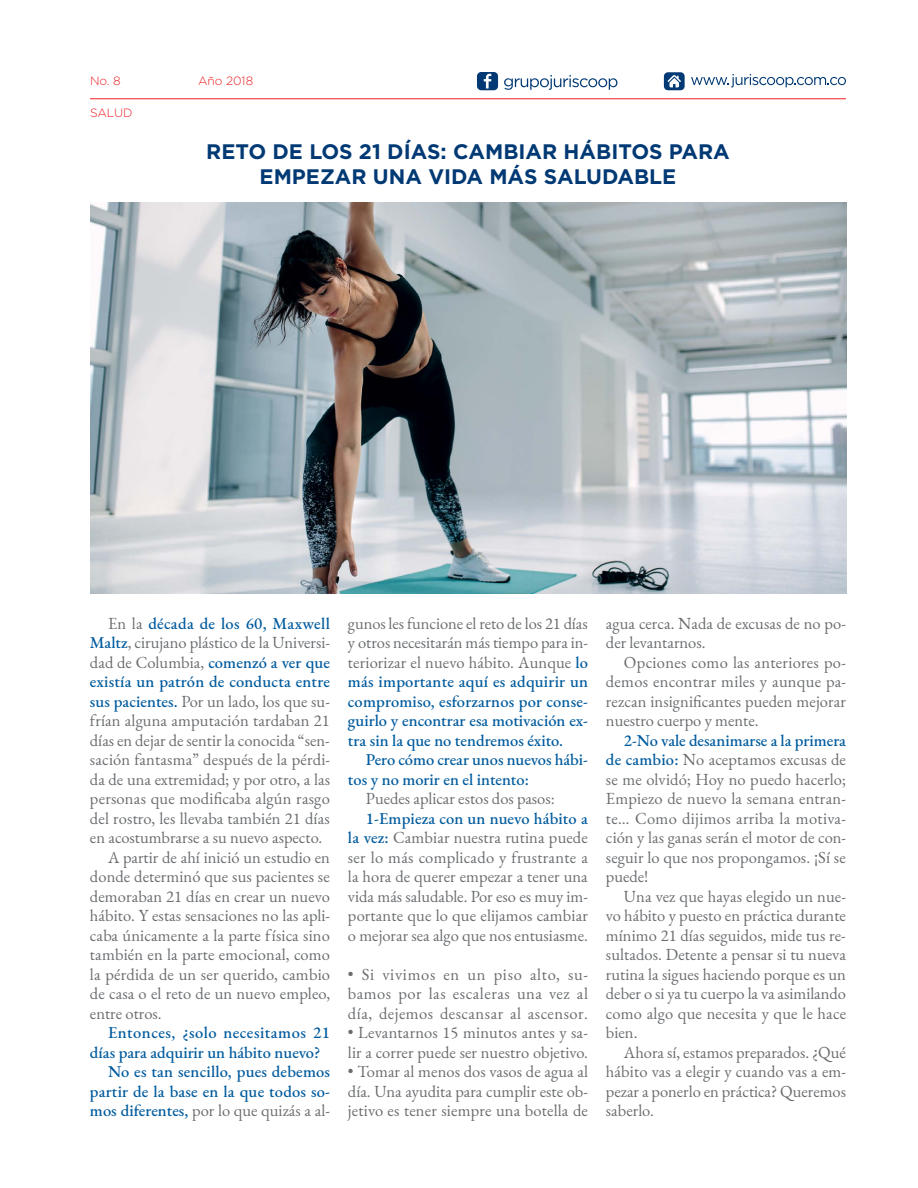
<style>
.page{position:relative;width:918px;height:1188px;background:#fff}
.page>*{position:absolute;margin:0;border:0;box-sizing:border-box;transform-origin:0 0}
.t1{font:700 21px/25.5px "Gotham";color:#003974;text-align:center}
.t2{font:16.5px/19.5px "EB Garamond";letter-spacing:.005em;color:#696c6f;text-align:justify}
.t3{font:500 16.5px/19.5px "EB Garamond";color:#005b9e;text-align:justify}
.t4{font:500 16.5px "EB Garamond";letter-spacing:.03em;color:#005b9e}
.t5{font:500 16.5px "EB Garamond";letter-spacing:.02em;color:#005b9e}
.t6{font:300 12px "Gotham";color:#ed1d24}
.s1{font-weight:400;color:#696c6f}
.s2{font-weight:500;color:#005b9e}
</style>
<div class="page">
<svg style="left:664px;top:72px;width:21px;height:18px"></svg>
<svg style="left:691px;top:74px;width:155px;height:13px"></svg>
<svg style="left:477px;top:72px;width:21px;height:18px"></svg>
<svg style="left:504px;top:75px;width:113px;height:15px"></svg>
<hr style="left:90px;top:98px;width:756px;height:1px;background:#ed1d24">
<img style="left:90px;top:202px;width:756px;height:392px">
<p class="t6" style="left:90px;top:73px;width:32px">No. 8</p>
<p class="t6" style="left:198px;top:73px;width:57px">Año 2018</p>
<p class="t6" style="left:90px;top:105px;width:44px">SALUD</p>
<p class="t1" style="left:206px;top:138px;width:525px">RETO DE LOS 21 DÍAS: CAMBIAR HÁBITOS PARA<br>EMPEZAR UNA VIDA MÁS SALUDABLE</p>
<p class="t5" style="left:108px;top:612px;width:224px"><span class="s1">En la</span> década de los 60, Maxwell</p>
<p class="t2" style="left:90px;top:633px;width:242px"><span class="s2">Maltz</span>, cirujano plástico de la Universi-</p>
<p class="t2" style="left:90px;top:652px;width:241px">dad de Columbia, <span class="s2">comenzó a ver que</span></p>
<p class="t3" style="left:90px;top:672px;width:242px">existía un patrón de conducta entre</p>
<p class="t2" style="left:90px;top:691px;width:241px"><span class="s2">sus pacientes.</span> Por un lado, los que su-</p>
<p class="t2" style="left:90px;top:711px;width:241px">frían alguna amputación tardaban 21</p>
<p class="t2" style="left:90px;top:730px;width:241px">días en dejar de sentir la conocida “sen-</p>
<p class="t2" style="left:90px;top:750px;width:242px">sación fantasma” después de la pérdi-</p>
<p class="t2" style="left:90px;top:769px;width:242px">da de una extremidad; y por otro, a las</p>
<p class="t2" style="left:90px;top:789px;width:241px">personas que modificaba algún rasgo</p>
<p class="t2" style="left:90px;top:808px;width:241px">del rostro, les llevaba también 21 días</p>
<p class="t2" style="left:90px;top:828px;width:234px">en acostumbrarse a su nuevo aspecto.</p>
<p class="t2" style="left:108px;top:847px;width:224px">A partir de ahí inició un estudio en</p>
<p class="t2" style="left:90px;top:867px;width:241px">donde determinó que sus pacientes se</p>
<p class="t2" style="left:90px;top:886px;width:241px">demoraban 21 días en crear un nuevo</p>
<p class="t2" style="left:90px;top:906px;width:242px">hábito. Y estas sensaciones no las apli-</p>
<p class="t2" style="left:90px;top:925px;width:241px">caba únicamente a la parte física sino</p>
<p class="t2" style="left:90px;top:945px;width:242px">también en la parte emocional, como</p>
<p class="t2" style="left:90px;top:964px;width:242px">la pérdida de un ser querido, cambio</p>
<p class="t2" style="left:90px;top:984px;width:242px">de casa o el reto de un nuevo empleo,</p>
<p class="t2" style="left:90px;top:1003px;width:73px">entre otros.</p>
<p class="t4" style="left:108px;top:1022px;width:223px">Entonces, ¿solo necesitamos 21</p>
<p class="t3" style="left:90px;top:1042px;width:232px">días para adquirir un hábito nuevo?</p>
<p class="t3" style="left:108px;top:1062px;width:224px">No es tan sencillo, pues debemos</p>
<p class="t3" style="left:90px;top:1081px;width:242px">partir de la base en la que todos so-</p>
<p class="t2" style="left:90px;top:1101px;width:241px"><span class="s2">mos diferentes,</span> por lo que quizás a al-</p>
<p class="t3" style="left:348px;top:613px;width:242px"><span class="s1">gunos les funcione el reto de los 21 días y otros necesitarán más tiempo para in&shy;teriorizar el nuevo hábito. Aunque</span> lo más importante aquí es adquirir un compromiso, esforzarnos por conse&shy;guirlo y encontrar esa motivación ex&shy;tra sin la que no tendremos éxito.</p>
<p class="t3" style="left:348px;top:750px;width:242px;text-indent:18px">Pero cómo crear unos nuevos hábi&shy;tos y no morir en el intento:</p>
<p class="t2" style="left:366px;top:789px;width:190px">Puedes aplicar estos dos pasos:</p>
<p class="t2" style="left:348px;top:809px;width:242px;text-indent:18px"><span class="s2">1-Empieza con un nuevo hábito a la vez:</span> Cambiar nuestra rutina puede ser lo más complicado y frustrante a la hora de querer empezar a tener una vida más saludable. Por eso es muy im&shy;portante que lo que elijamos cambiar o mejorar sea algo que nos entusiasme.</p>
<p class="t2" style="left:348px;top:965px;width:242px">• Si vivimos en un piso alto, su&shy;bamos por las escaleras una vez al día, dejemos descansar al ascensor.</p>
<p class="t2" style="left:348px;top:1023px;width:242px">• Levantarnos 15 minutos antes y sa&shy;lir a correr puede ser nuestro objetivo.</p>
<p class="t2" style="left:348px;top:1062px;width:242px">• Tomar al menos dos vasos de agua al día. Una ayudita para cumplir este ob&shy;jetivo es tener siempre una botella de</p>
<p class="t2" style="left:606px;top:614px;width:241px">agua cerca. Nada de excusas de no po&shy;der levantarnos.</p>
<p class="t2" style="left:606px;top:653px;width:242px;text-indent:18px">Opciones como las anteriores po&shy;demos encontrar miles y aunque pa&shy;rezcan insignificantes pueden mejorar nuestro cuerpo y mente.</p>
<p class="t2" style="left:606px;top:731px;width:242px;text-indent:18px"><span class="s2">2-No vale desanimarse a la primera de cambio:</span> No aceptamos excusas de se me olvidó; Hoy no puedo hacerlo; Empiezo de nuevo la semana entran&shy;te… Como dijimos arriba la motiva&shy;ción y las ganas serán el motor de con&shy;seguir lo que nos propongamos. ¡Sí se puede!</p>
<p class="t2" style="left:606px;top:887px;width:242px;text-indent:18px">Una vez que hayas elegido un nue&shy;vo hábito y puesto en práctica durante mínimo 21 días seguidos, mide tus re&shy;sultados. Detente a pensar si tu nueva rutina la sigues haciendo porque es un deber o si ya tu cuerpo la va asimilando como algo que necesita y que le hace bien.</p>
<p class="t2" style="left:606px;top:1043px;width:242px;text-indent:18px">Ahora sí, estamos preparados. ¿Qué hábito vas a elegir y cuando vas a em&shy;pezar a ponerlo en práctica? Queremos saberlo.</p>
</div>
